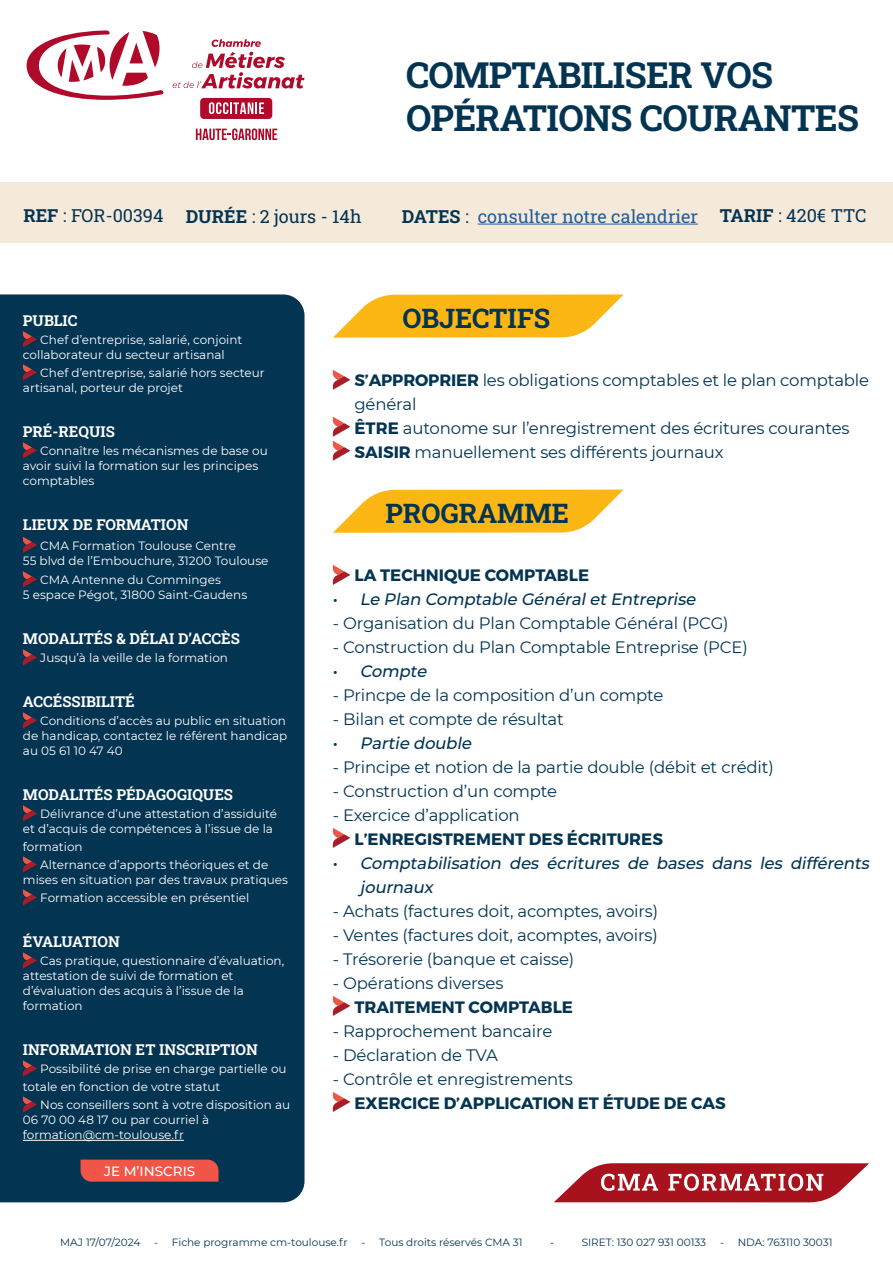
<style>
.page{position:relative;width:893px;height:1263px;background:#fff}
.page>*{position:absolute;margin:0;border:0;box-sizing:border-box;transform-origin:0 0}
.t1{font:700 36px/43.2px "Roboto Slab";letter-spacing:-.02em;color:#033452}
.t2{font:700 27px "Roboto Slab";color:#033452}
.t3{font:18px "Roboto Slab";color:#215e9e}
.t4{font:18px "Roboto Slab";color:#033452}
.t5{font:16.5px/24px "Montserrat";letter-spacing:-.01em;color:#033452}
.t6{font:italic 500 16.5px/24px "Montserrat";color:#033452}
.t7{font:700 16.5px "Montserrat";color:#033452}
.t8{font:700 15px "Roboto Slab";color:#fff}
.t9{font:500 13.5px "Montserrat";color:#fff}
.t10{font:12px/15px "Montserrat";color:#fff}
.t11{font:10.5px "Montserrat";color:#033452}
.s1{font-weight:700}
.s2{font-weight:700;color:#033452}
.s3{color:#033452}
.s4{font-style:normal}
</style>
<div class="page">
<div style="left:0;top:183px;width:893px;height:60px;background:#f5e9da"></div>
<hr style="left:478px;top:224px;width:220px;height:1px;background:#215e9e">
<svg style="left:333px;top:294px;width:291px;height:44px"></svg>
<div style="left:0;top:294px;width:305px;height:908px;background:#033452"></div>
<svg style="left:23px;top:331px;width:14px;height:16px"></svg>
<svg style="left:23px;top:364px;width:14px;height:16px"></svg>
<svg style="left:27px;top:30px;width:137px;height:70px"></svg>
<div style="left:200px;top:98px;width:72px;height:21px;background:#b00a2b;border-radius:4px"></div>
<svg style="left:173px;top:39px;width:132px;height:50px"></svg>
<svg style="left:209px;top:102px;width:55px;height:12px"></svg>
<svg style="left:196px;top:128px;width:81px;height:12px"></svg>
<svg style="left:333px;top:370px;width:17px;height:20px"></svg>
<svg style="left:333px;top:417px;width:17px;height:44px"></svg>
<svg style="left:23px;top:805px;width:14px;height:16px"></svg>
<svg style="left:23px;top:856px;width:14px;height:16px"></svg>
<svg style="left:23px;top:889px;width:14px;height:16px"></svg>
<svg style="left:23px;top:442px;width:14px;height:16px"></svg>
<svg style="left:23px;top:952px;width:14px;height:16px"></svg>
<svg style="left:23px;top:712px;width:14px;height:16px"></svg>
<svg style="left:23px;top:649px;width:14px;height:16px"></svg>
<svg style="left:23px;top:537px;width:14px;height:16px"></svg>
<svg style="left:23px;top:571px;width:14px;height:16px"></svg>
<hr style="left:23px;top:1140px;width:161px;height:1px;background:#fff">
<svg style="left:23px;top:1060px;width:14px;height:16px"></svg>
<svg style="left:23px;top:1096px;width:14px;height:16px"></svg>
<div style="left:81px;top:1159px;width:138px;height:22px;background:#f05648"></div>
<svg style="left:333px;top:565px;width:17px;height:20px"></svg>
<svg style="left:333px;top:828px;width:17px;height:20px"></svg>
<svg style="left:333px;top:996px;width:17px;height:20px"></svg>
<svg style="left:333px;top:1092px;width:17px;height:20px"></svg>
<svg style="left:333px;top:490px;width:290px;height:43px;background:#fdc239"></svg>
<svg style="left:554px;top:1163px;width:315px;height:39px"></svg>
<h1 class="t1" style="left:406px;top:52px;width:454px">COMPTABILISER VOS<br>OPÉRATIONS COURANTES</h1>
<h3 class="t4" style="left:23px;top:204px;width:340px"><span class="s1">REF</span> : FOR-00394 <span class="s1">DURÉE</span> : 2 jours - 14h</h3>
<h3 class="t3" style="left:402px;top:204px;width:466px"><span class="s2">DATES</span> <span class="s3">:</span> consulter notre calendrier <span class="s2">TARIF</span> <span class="s3">: 420€ TTC</span></h3>
<p class="t8" style="left:23px;top:311px;width:56px">PUBLIC</p>
<h2 class="t2" style="left:402px;top:299px;width:149px">OBJECTIFS</h2>
<p class="t10" style="left:23px;top:332px;width:221px;text-indent:17px">Chef d’entreprise, salarié, conjoint collaborateur du secteur artisanal</p>
<p class="t10" style="left:23px;top:365px;width:243px;text-indent:17px">Chef d’entreprise, salarié hors secteur artisanal, porteur de projet</p>
<h3 class="t5" style="left:354px;top:367px;width:516px"><span class="s1">S’APPROPRIER</span> les obligations comptables et le plan comptable général<br><span class="s1">ÊTRE</span> autonome sur l’enregistrement des écritures courantes <span class="s1">SAISIR</span> manuellement ses différents journaux</h3>
<p class="t8" style="left:23px;top:422px;width:93px">PRÉ-REQUIS</p>
<p class="t10" style="left:23px;top:443px;width:246px;text-indent:17px">Connaître les mécanismes de base ou avoir suivi la formation sur les principes comptables</p>
<p class="t8" style="left:23px;top:515px;width:167px">LIEUX DE FORMATION</p>
<p class="t10" style="left:23px;top:538px;width:247px;text-indent:17px">CMA Formation Toulouse Centre<br>55 blvd de l’Embouchure, 31200 Toulouse</p>
<p class="t10" style="left:23px;top:572px;width:226px;text-indent:17px">CMA Antenne du Comminges<br>5 espace Pégot, 31800 Saint-Gaudens</p>
<p class="t8" style="left:23px;top:629px;width:218px">MODALITÉS &amp; DÉLAI D’ACCÈS</p>
<p class="t10" style="left:40px;top:650px;width:189px">Jusqu’à la veille de la formation</p>
<p class="t8" style="left:23px;top:692px;width:113px">ACCÉSSIBILITÉ</p>
<p class="t10" style="left:23px;top:713px;width:266px;text-align:justify;text-indent:17px">Conditions d’accès au public en situation de handicap, contactez le référent handicap au 05 61 10 47 40</p>
<p class="t8" style="left:23px;top:785px;width:212px">MODALITÉS PÉDAGOGIQUES</p>
<p class="t10" style="left:23px;top:806px;width:256px;text-indent:17px">Délivrance d’une attestation d’assiduité et d’acquis de compétences à l’issue de la</p>
<p class="t10" style="left:40px;top:838px;width:230px;line-height:18px;text-indent:-17px">formation<br>Alternance d’apports théoriques et de</p>
<p class="t10" style="left:40px;top:871px;width:249px;line-height:18px;text-indent:-17px">mises en situation par des travaux pratiques<br>Formation accessible en présentiel</p>
<p class="t8" style="left:23px;top:932px;width:98px">ÉVALUATION</p>
<p class="t10" style="left:23px;top:953px;width:263px;text-indent:17px">Cas pratique, questionnaire d’évaluation, attestation de suivi de formation et d’évaluation des acquis à l’issue de la formation</p>
<p class="t8" style="left:23px;top:1040px;width:237px">INFORMATION ET INSCRIPTION</p>
<p class="t10" style="left:23px;top:1060px;width:265px;line-height:18px;text-indent:17px">Possibilité de prise en charge partielle ou totale en fonction de votre statut</p>
<p class="t10" style="left:23px;top:1097px;width:269px;text-indent:17px">Nos conseillers sont à votre disposition au<br>06 70 00 48 17 ou par courriel à formation@cm-toulouse.fr</p>
<p class="t9" style="left:104px;top:1162px;width:93px">JE M’INSCRIS</p>
<h2 class="t2" style="left:385px;top:494px;width:185px">PROGRAMME</h2>
<h3 class="t7" style="left:355px;top:565px;width:236px">LA TECHNIQUE COMPTABLE</h3>
<h3 class="t6" style="left:333px;top:586px;width:368px"><span class="s4">•</span> Le Plan Comptable GénéraletEntreprise</h3>
<h3 class="t5" style="left:333px;top:610px;width:397px">- Organisation du Plan Comptable Général (PCG)</h3>
<h3 class="t5" style="left:333px;top:634px;width:416px">- Construction du Plan Comptable Entreprise (PCE)</h3>
<h3 class="t6" style="left:333px;top:658px;width:99px"><span class="s4">•</span> Compte</h3>
<h3 class="t5" style="left:333px;top:682px;width:332px">- Princpe de la composition d’un compte</h3>
<h3 class="t5" style="left:333px;top:706px;width:233px">- Bilan et compte de résultat</h3>
<h3 class="t6" style="left:333px;top:730px;width:144px"><span class="s4">•</span> Partie double</h3>
<h3 class="t5" style="left:333px;top:754px;width:442px">- Principe et notion de la partie double (débit et crédit)</h3>
<h3 class="t5" style="left:333px;top:778px;width:226px">- Construction d’un compte</h3>
<h3 class="t5" style="left:333px;top:802px;width:188px">- Exercice d’application</h3>
<h3 class="t7" style="left:355px;top:829px;width:310px">L’ENREGISTREMENT DES ÉCRITURES</h3>
<h3 class="t6" style="left:360px;top:850px;width:515px;text-indent:-27px"><span class="s4">•</span> Comptabilisation des écritures de bases dans les différents journaux</h3>
<h3 class="t5" style="left:333px;top:898px;width:327px">- Achats (factures doit, acomptes, avoirs)</h3>
<h3 class="t5" style="left:333px;top:922px;width:326px">- Ventes (factures doit, acomptes, avoirs)</h3>
<h3 class="t5" style="left:333px;top:946px;width:243px">- Trésorerie (banque et caisse)</h3>
<h3 class="t5" style="left:333px;top:970px;width:172px">- Opérations diverses</h3>
<h3 class="t7" style="left:355px;top:997px;width:220px">TRAITEMENT COMPTABLE</h3>
<h3 class="t5" style="left:333px;top:1018px;width:221px">- Rapprochement bancaire</h3>
<h3 class="t5" style="left:333px;top:1042px;width:167px">- Déclaration de TVA</h3>
<h3 class="t5" style="left:333px;top:1066px;width:242px">- Contrôle et enregistrements</h3>
<h3 class="t7" style="left:355px;top:1093px;width:373px">EXERCICE D’APPLICATION ET ÉTUDE DE CAS</h3>
<p class="t11" style="left:60px;top:1235px;width:82px">MAJ 17/07/2024</p>
<p class="t11" style="left:154px;top:1235px;width:195px">- Fiche programme cm-toulouse.fr</p>
<p class="t11" style="left:362px;top:1235px;width:163px">- Tous droits réservés CMA 31</p>
<p class="t11" style="left:550px;top:1235px;width:6px">-</p>
<p class="t11" style="left:582px;top:1235px;width:126px">SIRET: 130 027 931 00133</p>
<p class="t11" style="left:720px;top:1235px;width:114px">- NDA: 763110 30031</p>
</div>
